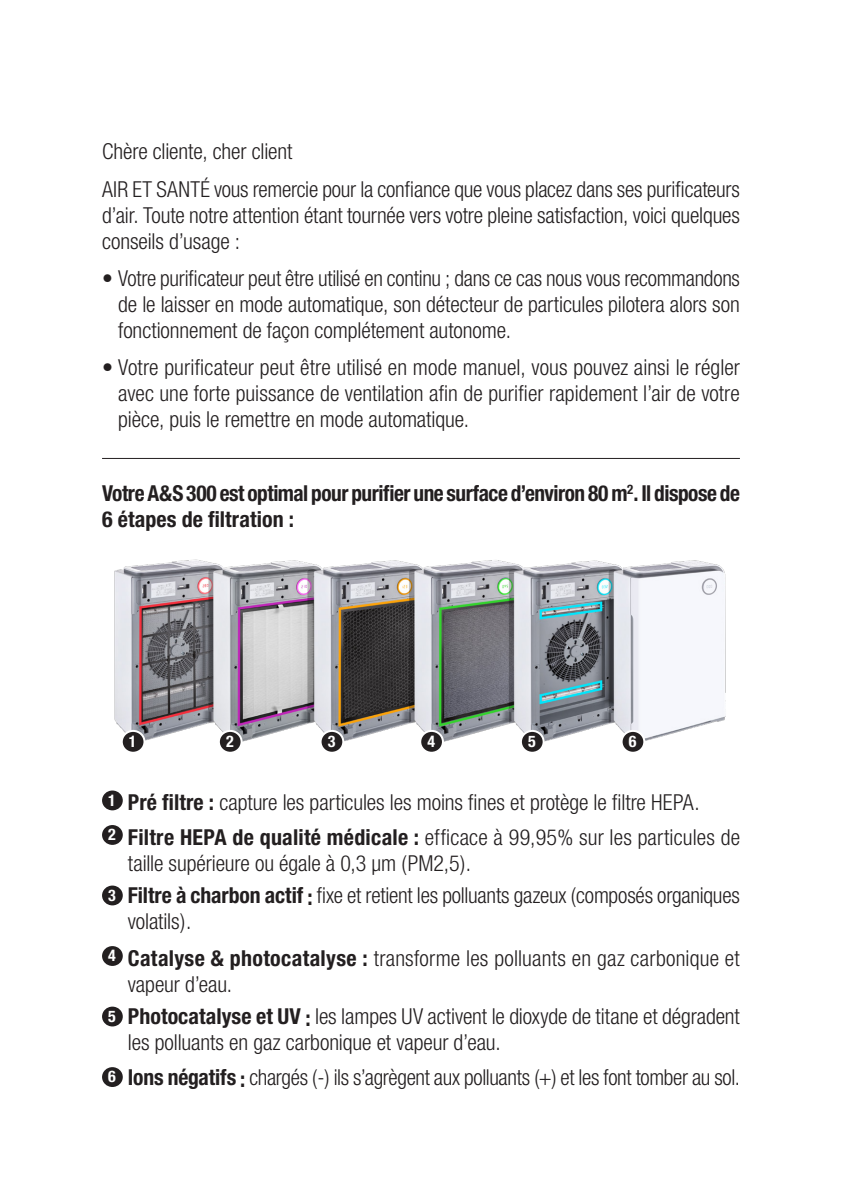
<style>
.page{position:relative;width:842px;height:1191px;background:#fff}
.page>*{position:absolute;margin:0;border:0;box-sizing:border-box;transform-origin:0 0}
.t1{font:300 condensed 22px/26px "Helvetica Neue";letter-spacing:-.005em;color:#231f20}
.t2{font:700 condensed 22px/26px "Helvetica Neue";letter-spacing:-.02em;color:#231f20}
.t3{font:700 condensed 16px "Helvetica Neue";color:#fff}
.s1{font-weight:700}
.s2{font-weight:700;font-size:16px;color:#fff}
</style>
<div class="page">
<div style="left:102px;top:790px;width:21px;height:20px;background:#231f20;border-radius:50%"></div>
<div style="left:102px;top:825px;width:21px;height:20px;background:#231f20;border-radius:50%"></div>
<div style="left:102px;top:885px;width:21px;height:20px;background:#231f20;border-radius:50%"></div>
<div style="left:102px;top:946px;width:21px;height:20px;background:#231f20;border-radius:50%"></div>
<div style="left:102px;top:1006px;width:21px;height:20px;background:#231f20;border-radius:50%"></div>
<div style="left:102px;top:1067px;width:21px;height:20px;background:#231f20;border-radius:50%"></div>
<img style="left:114px;top:559px;width:612px;height:183px">
<div style="left:122px;top:731px;width:22px;height:21px;background:#231f20;border-radius:50%"></div>
<div style="left:121px;top:730px;width:24px;height:23px;border:2px solid #fff;border-radius:50%"></div>
<div style="left:219px;top:731px;width:23px;height:21px;background:#231f20;border-radius:50%"></div>
<div style="left:218px;top:730px;width:25px;height:23px;border:2px solid #fff;border-radius:50%"></div>
<div style="left:321px;top:731px;width:22px;height:21px;background:#231f20;border-radius:50%"></div>
<div style="left:320px;top:730px;width:24px;height:23px;border:2px solid #fff;border-radius:50%"></div>
<div style="left:420px;top:731px;width:23px;height:21px;background:#231f20;border-radius:50%"></div>
<div style="left:419px;top:730px;width:25px;height:23px;border:2px solid #fff;border-radius:50%"></div>
<div style="left:521px;top:731px;width:23px;height:21px;background:#231f20;border-radius:50%"></div>
<div style="left:520px;top:730px;width:25px;height:23px;border:2px solid #fff;border-radius:50%"></div>
<div style="left:622px;top:731px;width:22px;height:21px;background:#231f20;border-radius:50%"></div>
<div style="left:621px;top:730px;width:24px;height:23px;border:2px solid #fff;border-radius:50%"></div>
<hr style="left:102px;top:458px;width:638px;height:1px;background:#231f20">
<p class="t1" style="left:102px;top:133px;width:639px;line-height:37.4px">Chère cliente, cher client<br>AIR ET SANTÉ vous remercie pour la confiance que vous placez dans ses purificateurs</p>
<p class="t1" style="left:102px;top:202px;width:639px">d’air. Toute notre attention étant tournée vers votre pleine satisfaction, voici quelques conseils d’usage :</p>
<p class="t1" style="left:118px;top:265px;width:623px;text-align:justify;text-indent:-16px">• Votre purificateur peut être utilisé en continu ; dans ce cas nous vous recommandons de le laisser en mode automatique, son détecteur de particules pilotera alors son fonctionnement de façon complétement autonome.</p>
<p class="t1" style="left:118px;top:354px;width:623px;text-align:justify;text-indent:-16px">• Votre purificateur peut être utilisé en mode manuel, vous pouvez ainsi le régler avec une forte puissance de ventilation afin de purifier rapidement l’air de votre pièce, puis le remettre en mode automatique.</p>
<p class="t2" style="left:102px;top:479px;width:639px">Votre A&amp;S 300 est optimal pour purifier une surface d’environ 80 m<sup>2</sup>. Il dispose de<br>6 étapes de filtration :</p>
<p class="t3" style="left:129px;top:731px;width:9px">1</p>
<p class="t3" style="left:226px;top:731px;width:9px">2</p>
<p class="t3" style="left:328px;top:731px;width:9px">3</p>
<p class="t3" style="left:427px;top:731px;width:9px">4</p>
<p class="t3" style="left:528px;top:731px;width:9px">5</p>
<p class="t3" style="left:629px;top:731px;width:9px">6</p>
<p class="t1" style="left:108px;top:785px;width:633px;line-height:34.6px"><sup>1</sup> <span class="s1">Pré filtre :</span> capture les particules les moins fines et protège le filtre HEPA.<br><sup>2</sup> <span class="s1">Filtre HEPA de qualité médicale :</span> efficace à 99,95% sur les particules de</p>
<p class="t1" style="left:108px;top:846px;width:633px;line-height:32.4px;text-indent:20px">taille supérieure ou égale à 0,3 µm (PM2,5).<br><span class="s2">3</span> <span class="s1">Filtre à charbon actif :</span> fixe et retient les polluants gazeux (composés organiques</p>
<p class="t1" style="left:108px;top:903px;width:633px;line-height:36.6px;text-indent:20px">volatils).<br><sup>4</sup> <span class="s1">Catalyse &amp; photocatalyse :</span> transforme les polluants en gaz carbonique et</p>
<p class="t1" style="left:108px;top:967px;width:633px;line-height:32.4px;text-indent:20px">vapeur d’eau.<br><span class="s2">5</span> <span class="s1">Photocatalyse et UV :</span> les lampes UV activent le dioxyde de titane et dégradent</p>
<p class="t1" style="left:108px;top:1025px;width:633px;line-height:34.6px;text-indent:20px">les polluants en gaz carbonique et vapeur d’eau.<br><span class="s2">6</span> <span class="s1">Ions négatifs :</span> chargés (-) ils s’agrègent aux polluants (+) et les font tomber au sol.</p>
</div>
